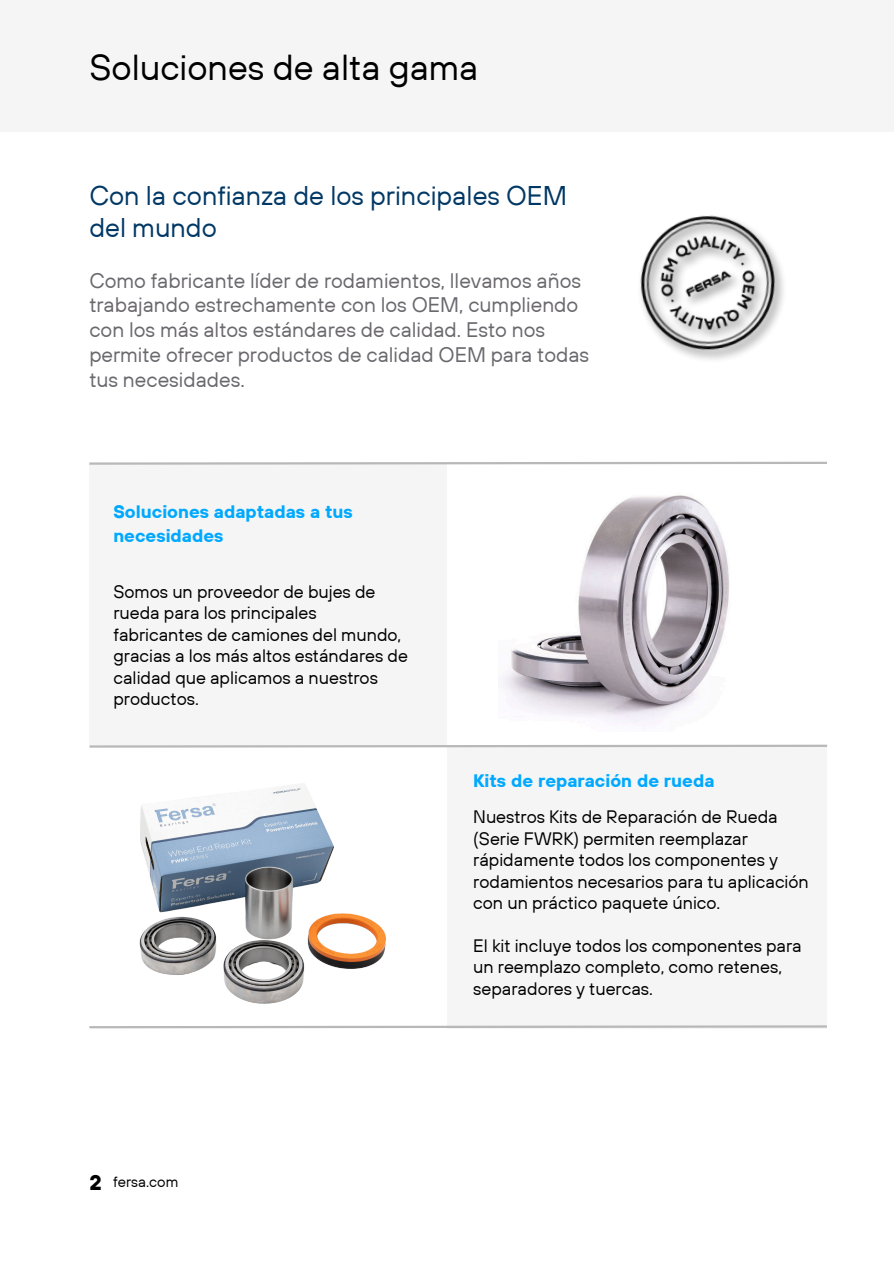
<style>
.page{position:relative;width:894px;height:1264px;background:#fff}
.page>*{position:absolute;margin:0;border:0;box-sizing:border-box;transform-origin:0 0}
.t1{font:36px "TT Hoves";color:#000}
.t2{font:27px/31.5px "TT Hoves";color:#003865}
.t3{font:21px/24.8px "TT Hoves";color:#6a686d}
.t4{font:700 21px "TT Hoves";color:#000}
.t5{font:18px/21.3px "TT Hoves";color:#000}
.t6{font:700 18px/24.8px "TT Hoves";color:#00a9ff}
.t7{font:15px "TT Hoves";color:#000}
</style>
<div class="page">
<div style="left:0;top:0;width:893px;height:132px;background:#f5f5f5"></div>
<img style="left:640px;top:215px;width:144px;height:145px">
<img style="left:139px;top:784px;width:247px;height:220px">
<img style="left:502px;top:495px;width:227px;height:228px">
<div style="left:90px;top:464px;width:356px;height:282px;background:#f5f5f5"></div>
<div style="left:447px;top:746px;width:379px;height:282px;background:#f5f5f5"></div>
<svg style="left:89px;top:461px;width:738px;height:4px"></svg>
<svg style="left:89px;top:744px;width:739px;height:4px"></svg>
<svg style="left:89px;top:1025px;width:738px;height:4px"></svg>
<h5 class="t1" style="left:89px;top:44px;width:390px">Soluciones de alta gama</h5>
<p class="t2" style="left:89px;top:180px;width:479px">Con la confianza de los principales OEM del mundo</p>
<h1 class="t3" style="left:89px;top:267px;width:501px">Como fabricante líder de rodamientos, llevamos años trabajando estrechamente con los OEM, cumpliendo con los más altos estándares de calidad. Esto nos permite ofrecer productos de calidad OEM para todas tus necesidades.</h1>
<h4 class="t6" style="left:113px;top:498px;width:241px">Soluciones adaptadas a tus necesidades</h4>
<p class="t5" style="left:113px;top:580px;width:296px">Somos un proveedor de bujes de rueda para los principales fabricantes de camiones del mundo, gracias a los más altos estándares de calidad que aplicamos a nuestros productos.</p>
<h5 class="t6" style="left:473px;top:768px;width:243px">Kits de reparación de rueda</h5>
<p class="t5" style="left:473px;top:806px;width:337px">Nuestros Kits de Reparación de Rueda (Serie FWRK) permiten reemplazar rápidamente todos los componentes y rodamientos necesarios para tu aplicación con un práctico paquete único.</p>
<p class="t5" style="left:473px;top:934px;width:330px">El kit incluye todos los componentes para un reemplazo completo, como retenes, separadores y tuercas.</p>
<h3 class="t4" style="left:89px;top:1168px;width:14px">2</h3>
<h2 class="t7" style="left:113px;top:1172px;width:67px">fersa.com</h2>
</div>
